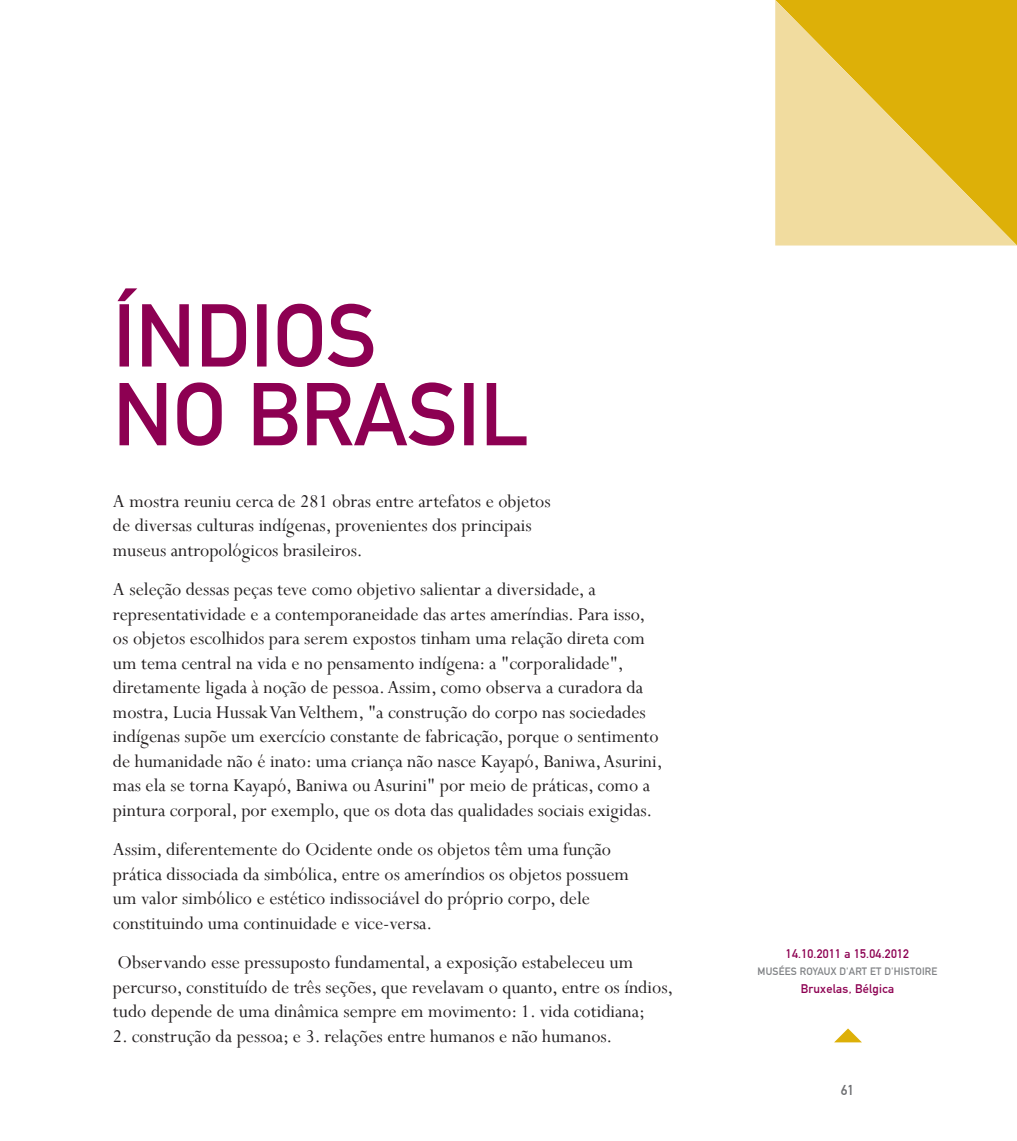
<style>
.page{position:relative;width:1017px;height:1141px;background:#fff}
.page>*{position:absolute;margin:0;border:0;box-sizing:border-box;transform-origin:0 0}
.t1{font:87.5px/78.8px "DIN Mittelschrift";color:#8d0052}
.t2{font:20.12px/24.5px "Perpetua";color:#231f20}
.t3{font:14px "DIN Mittelschrift";color:#6c6d70}
.t4{font:12.25px "DIN Mittelschrift";letter-spacing:.02em;color:#8d0052}
.t5{font:10.5px "DIN Mittelschrift";letter-spacing:.02em;color:#808285}
</style>
<div class="page">
<svg style="left:834px;top:1028px;width:28px;height:14px"></svg>
<svg style="left:775px;top:0;width:242px;height:245px;background:#e7c654"></svg>
<h1 class="t1" style="left:113px;top:297px;width:181px">ÍNDIOS<br>NO BRASIL</h1>
<p class="t2" style="left:113px;top:488px;width:439px">A mostra reuniu cerca de 281 obras entre artefatos e objetos de diversas culturas indígenas, provenientes dos principais museus antropológicos brasileiros.</p>
<p class="t2" style="left:113px;top:577px;width:551px">A seleção dessas peças teve como objetivo salientar a diversidade, a representatividade e a contemporaneidade das artes ameríndias. Para isso, os objetos escolhidos para serem expostos tinham uma relação direta com um tema central na vida e no pensamento indígena: a "corporalidade", diretamente ligada à noção de pessoa. Assim, como observa a curadora da mostra, Lucia Hussak Van Velthem, "a construção do corpo nas sociedades indígenas supõe um exercício constante de fabricação, porque o sentimento de humanidade não é inato: uma criança não nasce Kayapó, Baniwa, Asurini, mas ela se torna Kayapó, Baniwa ou Asurini" por meio de práticas, como a pintura corporal, por exemplo, que os dota das qualidades sociais exigidas.</p>
<p class="t2" style="left:113px;top:837px;width:518px">Assim, diferentemente do Ocidente onde os objetos têm uma função prática dissociada da simbólica, entre os ameríndios os objetos possuem um valor simbólico e estético indissociável do próprio corpo, dele constituindo uma continuidade e vice-versa.</p>
<p class="t2" style="left:113px;top:949px;width:562px">Observando esse pressuposto fundamental, a exposição estabeleceu um percurso, constituído de três seções, que revelavam o quanto, entre os índios, tudo depende de uma dinâmica sempre em movimento: 1. vida cotidiana;</p>
<p class="t2" style="left:113px;top:1023px;width:501px">2. construção da pessoa; e 3. relações entre humanos e não humanos.</p>
<p class="t4" style="left:786px;top:946px;width:125px">14.10.2011 A 15.04.2012</p>
<p class="t5" style="left:758px;top:965px;width:16px">MUSÉES</p>
<p class="t5" style="left:800px;top:965px;width:14px">ROYAUX</p>
<p class="t5" style="left:839px;top:965px;width:68px">D'ART ET D'HISTOIRE</p>
<p class="t4" style="left:801px;top:981px;width:95px">BRUXELAS, BÉLGICA</p>
<p class="t3" style="left:841px;top:1082px;width:15px">61</p>
</div>
